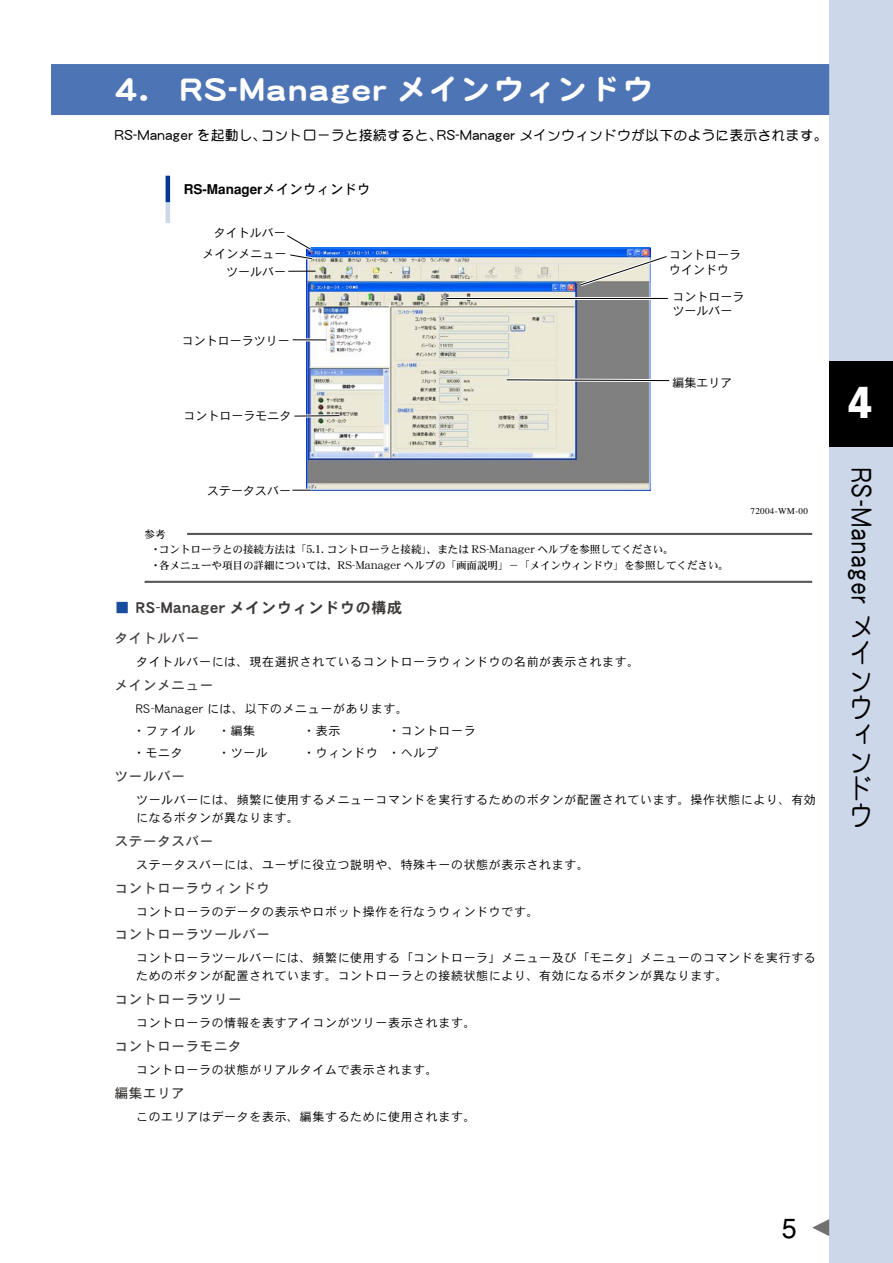
<style>
.page{position:relative;width:893px;height:1263px;background:#fff}
.page>*{position:absolute;margin:0;border:0;box-sizing:border-box;transform-origin:0 0}
.t1{font:900 45px "Univers";color:#fff;scale:.8 1}
.t2{font:600 30px "DFP Maru Gothic CID";letter-spacing:.075em;color:#fff}
.t3{font:700 27px/27px "DFP Maru Gothic CID";letter-spacing:.1em;color:#000;text-align:justify;scale:.8 1}
.t4{font:27px "Helvetica";color:#000}
.t5{font:15px "DFPHS Gothic CID W7";letter-spacing:.05em;color:#3e3a39}
.t6{font:13.5px "DFPHS Gothic CID W5";letter-spacing:.05em;color:#3e3a39}
.t7{font:700 13.5px "DFP Maru Gothic CID";letter-spacing:.05em;color:#000}
.t8{font:700 13.5px "Helvetica";color:#000}
.t9{font:12px/18px "DFPHS Gothic CID W3";letter-spacing:.05em;color:#000}
.t10{font:12px/14.4px "DFPHS Gothic CID W3";color:#000}
.t11{font:10.5px/15px "DFPHS Mincho CID W5";color:#000}
.t12{font:9px "Times";letter-spacing:.04em;color:#000}
.s1{font-family:"DFPHS Gothic CID W5";font-weight:400}
.s2{color:#1a4c9e}
</style>
<div class="page">
<div style="left:829px;top:0;width:64px;height:1263px;background:#ccd7ea"></div>
<div style="left:829px;top:361px;width:64px;height:85px;background:#000"></div>
<svg style="left:812px;top:1219px;width:17px;height:17px"></svg>
<div style="left:51px;top:64px;width:778px;height:51px;background:#4d74b4"></div>
<hr style="left:187px;top:533px;width:625px;height:2px;background:#595757">
<hr style="left:145px;top:581px;width:667px;height:2px;background:#595757">
<hr style="left:166px;top:202px;width:4px;height:21px;background:#ccd7ea">
<hr style="left:166px;top:176px;width:4px;height:26px;background:#003894">
<img style="left:306px;top:248px;width:344px;height:243px">
<svg style="left:287px;top:235px;width:28px;height:27px"></svg>
<hr style="left:293px;top:338px;width:33px;height:3px;background:#fff">
<hr style="left:293px;top:339px;width:33px;height:1px;background:#000">
<svg style="left:294px;top:414px;width:45px;height:4px"></svg>
<hr style="left:294px;top:415px;width:45px;height:1px;background:#000">
<svg style="left:504px;top:377px;width:166px;height:7px"></svg>
<hr style="left:447px;top:297px;width:221px;height:3px;background:#fff">
<hr style="left:447px;top:298px;width:221px;height:1px;background:#000">
<svg style="left:577px;top:253px;width:90px;height:36px"></svg>
<hr style="left:292px;top:489px;width:18px;height:3px;background:#fff">
<svg style="left:292px;top:490px;width:18px;height:1px"></svg>
<svg style="left:288px;top:271px;width:28px;height:1px"></svg>
<h2 class="t2" style="left:115px;top:73px;width:539px">4. RS-Manager メインウィンドウ</h2>
<p class="t7" style="left:115px;top:128px;width:714px">RS-Manager を起動し、コントローラと接続すると、RS-Manager メインウィンドウが以下のように表示されます。</p>
<p class="t8" style="left:184px;top:181px;width:188px">RS-Manager<span class="s1">メインウィンドウ</span></p>
<p class="t10" style="left:203px;top:222px;width:85px;line-height:21px;text-align:right">タイトルバーメインメニュー</p>
<p class="t9" style="left:226px;top:262px;width:61px">ツールバー</p>
<p class="t10" style="left:182px;top:333px;width:109px">コントローラツリー</p>
<p class="t10" style="left:184px;top:408px;width:109px">コントローラモニタ</p>
<p class="t10" style="left:207px;top:483px;width:85px">ステータスバー</p>
<p class="t10" style="left:669px;top:247px;width:73px">コントローラウインドウ</p>
<p class="t10" style="left:673px;top:289px;width:73px">コントローラツールバー</p>
<p class="t9" style="left:673px;top:373px;width:61px">編集エリア</p>
<p class="t12" style="left:751px;top:506px;width:59px">72004-WM-00</p>
<p class="t11" style="left:150px;top:526px;width:525px;text-indent:-6px">参考<br>・ コントローラとの接続方法は「5.1. コントローラと接続」、または RS-Manager ヘルプを参照してください。</p>
<p class="t11" style="left:150px;top:558px;width:580px">・ 各メニューや項目の詳細については、RS-Manager ヘルプの「画面説明」－「メインウィンドウ」を参照してください。</p>
<p class="t5" style="left:115px;top:600px;width:289px"><span class="s2">■</span> RS-Manager メインウィンドウの構成</p>
<p class="t6" style="left:115px;top:631px;width:86px">タイトルバー</p>
<p class="t9" style="left:136px;top:653px;width:505px">タイトルバーには、現在選択されているコントローラウィンドウの名前が表示されます。</p>
<p class="t6" style="left:115px;top:678px;width:100px">メインメニュー</p>
<p class="t9" style="left:133px;top:697px;width:276px;line-height:22.2px">RS-Manager には、以下のメニューがあります。・ファイル</p>
<p class="t9" style="left:218px;top:722px;width:39px">・編集</p>
<p class="t9" style="left:303px;top:722px;width:39px">・表示</p>
<p class="t9" style="left:388px;top:722px;width:89px">・コントローラ</p>
<p class="t9" style="left:133px;top:744px;width:51px">・モニタ</p>
<p class="t9" style="left:218px;top:744px;width:51px">・ツール</p>
<p class="t9" style="left:303px;top:744px;width:136px">・ウィンドウ ・ヘルプ</p>
<p class="t6" style="left:115px;top:769px;width:72px">ツールバー</p>
<p class="t9" style="left:136px;top:791px;width:681px">ツールバーには、頻繁に使用するメニューコマンドを実行するためのボタンが配置されています。操作状態により、有効になるボタンが異なります。</p>
<p class="t6" style="left:115px;top:834px;width:100px">ステータスバー</p>
<p class="t9" style="left:136px;top:855px;width:454px">ステータスバーには、ユーザに役立つ説明や、特殊キーの状態が表示されます。</p>
<p class="t6" style="left:115px;top:880px;width:157px">コントローラウィンドウ</p>
<p class="t9" style="left:136px;top:902px;width:404px">コントローラのデータの表示やロボット操作を行なうウィンドウです。</p>
<p class="t6" style="left:115px;top:927px;width:157px">コントローラツールバー</p>
<p class="t9" style="left:136px;top:949px;width:681px">コントローラツールバーには、頻繁に使用する「コントローラ」メニュー及び「モニタ」メニューのコマンドを実行するためのボタンが配置されています。コントローラとの接続状態により、有効になるボタンが異なります。</p>
<p class="t6" style="left:115px;top:992px;width:128px">コントローラツリー</p>
<p class="t9" style="left:136px;top:1014px;width:341px">コントローラの情報を表すアイコンがツリー表示されます。</p>
<p class="t6" style="left:115px;top:1039px;width:128px">コントローラモニタ</p>
<p class="t9" style="left:136px;top:1060px;width:303px">コントローラの状態がリアルタイムで表示されます。</p>
<p class="t6" style="left:115px;top:1085px;width:72px">編集エリア</p>
<p class="t9" style="left:136px;top:1107px;width:341px">このエリアはデータを表示、編集するために使用されます。</p>
<h1 class="t1" style="left:848px;top:374px;width:32px">4</h1>
<h3 class="t3" style="left:875px;top:468px;width:172px;rotate:90deg">RS-Manager</h3>
<h3 class="t3" style="left:851px;top:613px;width:26px">メインウィンドウ</h3>
<h3 class="t4" style="left:782px;top:1212px;width:17px">5</h3>
</div>
